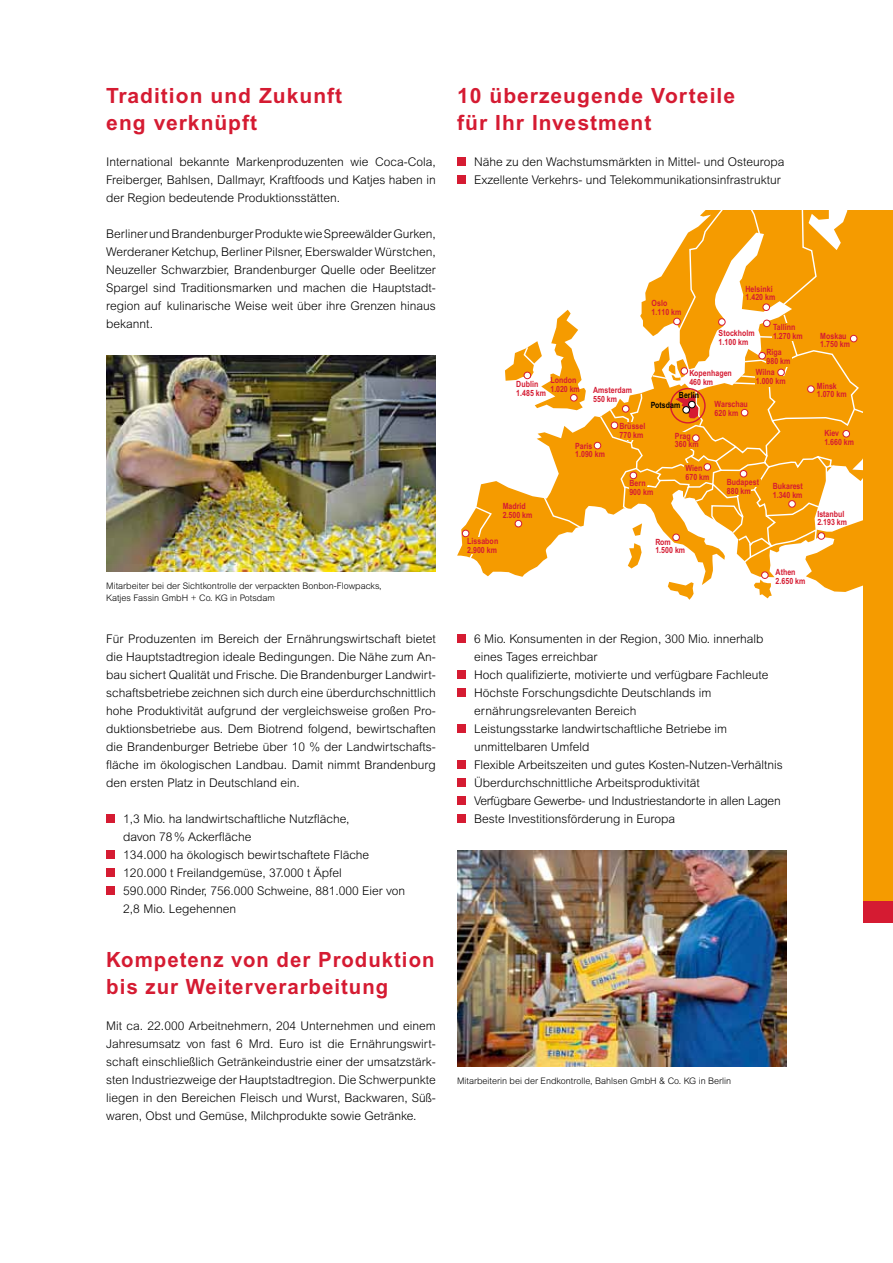
<style>
.page{position:relative;width:893px;height:1263px;background:#fff}
.page>*{position:absolute;margin:0;border:0;box-sizing:border-box;transform-origin:0 0}
.t1{font:700 21px/27px "Arial";letter-spacing:.05em;color:#d51b32}
.t2{font:300 12px/18px "Arial";color:#000;text-align:justify}
.t3{font:300 9px/12px "Arial";color:#000}
.t4{font:700 8.55px/8.9px "Arial Narrow";letter-spacing:.005em;color:#d51b32}
.t5{font:700 8.55px/10.5px "Arial Narrow";letter-spacing:.005em;color:#000}
</style>
<div class="page">
<div style="left:457px;top:158px;width:9px;height:8px;background:#d51b32"></div>
<div style="left:457px;top:176px;width:9px;height:8px;background:#d51b32"></div>
<div style="left:457px;top:635px;width:9px;height:8px;background:#d51b32"></div>
<div style="left:457px;top:671px;width:9px;height:8px;background:#d51b32"></div>
<div style="left:457px;top:689px;width:9px;height:8px;background:#d51b32"></div>
<div style="left:457px;top:725px;width:9px;height:8px;background:#d51b32"></div>
<div style="left:457px;top:761px;width:9px;height:8px;background:#d51b32"></div>
<div style="left:457px;top:779px;width:9px;height:8px;background:#d51b32"></div>
<div style="left:457px;top:797px;width:9px;height:8px;background:#d51b32"></div>
<div style="left:457px;top:815px;width:9px;height:8px;background:#d51b32"></div>
<div style="left:106px;top:815px;width:9px;height:8px;background:#d51b32"></div>
<div style="left:106px;top:851px;width:9px;height:8px;background:#d51b32"></div>
<div style="left:106px;top:869px;width:9px;height:8px;background:#d51b32"></div>
<div style="left:106px;top:887px;width:9px;height:8px;background:#d51b32"></div>
<img style="left:106px;top:355px;width:330px;height:216px">
<img style="left:457px;top:850px;width:330px;height:216px">
<svg style="left:457px;top:309px;width:406px;height:283px"></svg>
<svg style="left:668px;top:582px;width:26px;height:18px"></svg>
<svg style="left:599px;top:210px;width:264px;height:354px"></svg>
<div style="left:462px;top:530px;width:7px;height:7px;background:#fff;border-radius:50%"></div>
<div style="left:462px;top:530px;width:7px;height:7px;border:1px solid #d51b32;border-radius:50%"></div>
<div style="left:704px;top:464px;width:7px;height:6px;background:#fff;border-radius:50%"></div>
<div style="left:704px;top:463px;width:7px;height:8px;border:1px solid #d51b32;border-radius:50%"></div>
<svg style="left:720px;top:319px;width:5px;height:6px"></svg>
<div style="left:718px;top:318px;width:7px;height:8px;border:1px solid #d51b32;border-radius:50%"></div>
<svg style="left:763px;top:304px;width:6px;height:6px"></svg>
<div style="left:763px;top:304px;width:7px;height:7px;border:1px solid #d51b32;border-radius:50%"></div>
<div style="left:763px;top:320px;width:7px;height:7px;background:#fff;border-radius:50%"></div>
<div style="left:763px;top:320px;width:7px;height:7px;border:1px solid #d51b32;border-radius:50%"></div>
<div style="left:759px;top:352px;width:6px;height:7px;background:#fff;border-radius:50%"></div>
<div style="left:758px;top:352px;width:8px;height:7px;border:1px solid #d51b32;border-radius:50%"></div>
<div style="left:778px;top:369px;width:6px;height:7px;background:#fff;border-radius:50%"></div>
<div style="left:777px;top:369px;width:8px;height:7px;border:1px solid #d51b32;border-radius:50%"></div>
<div style="left:741px;top:409px;width:7px;height:7px;background:#fff;border-radius:50%"></div>
<div style="left:741px;top:409px;width:7px;height:7px;border:1px solid #d51b32;border-radius:50%"></div>
<div style="left:740px;top:470px;width:7px;height:7px;background:#fff;border-radius:50%"></div>
<div style="left:740px;top:470px;width:7px;height:7px;border:1px solid #d51b32;border-radius:50%"></div>
<svg style="left:790px;top:502px;width:4px;height:4px"></svg>
<div style="left:788px;top:500px;width:8px;height:8px;border:1px solid #d51b32;border-radius:50%"></div>
<div style="left:818px;top:533px;width:7px;height:6px;background:#fff;border-radius:50%"></div>
<div style="left:818px;top:532px;width:7px;height:8px;border:1px solid #d51b32;border-radius:50%"></div>
<svg style="left:754px;top:572px;width:18px;height:26px"></svg>
<div style="left:761px;top:571px;width:7px;height:8px;border:1px solid #d51b32;border-radius:50%"></div>
<svg style="left:809px;top:386px;width:5px;height:6px"></svg>
<div style="left:807px;top:385px;width:7px;height:8px;border:1px solid #d51b32;border-radius:50%"></div>
<div style="left:843px;top:430px;width:6px;height:7px;background:#fff;border-radius:50%"></div>
<div style="left:843px;top:430px;width:7px;height:7px;border:1px solid #d51b32;border-radius:50%"></div>
<div style="left:850px;top:335px;width:7px;height:7px;background:#fff;border-radius:50%"></div>
<div style="left:850px;top:335px;width:7px;height:7px;border:1px solid #d51b32;border-radius:50%"></div>
<div style="left:670px;top:388px;width:36px;height:35px;border:1px solid #d51b32;border-radius:50%"></div>
<div style="left:784px;top:323px;width:13px;height:8px;background:#f59b00"></div>
<div style="left:772px;top:332px;width:31px;height:9px;background:#f59b00"></div>
<div style="left:765px;top:357px;width:26px;height:10px;background:#f59b00"></div>
<div style="left:755px;top:376px;width:31px;height:11px;background:#f59b00"></div>
<div style="left:724px;top:479px;width:36px;height:7px;background:#f59b00"></div>
<div style="left:467px;top:537px;width:28px;height:17px;background:#f59b00"></div>
<div style="left:726px;top:486px;width:25px;height:8px;background:#f59b00"></div>
<svg style="left:468px;top:310px;width:236px;height:258px"></svg>
<div style="left:692px;top:434px;width:7px;height:8px;border:1px solid #d51b32;border-radius:50%"></div>
<div style="left:863px;top:210px;width:30px;height:694px;background:#f59b00"></div>
<div style="left:863px;top:901px;width:30px;height:22px;background:#d51b32"></div>
<h1 class="t1" style="left:106px;top:82px;width:237px">Tradition und Zukunft eng verknüpft</h1>
<p class="t2" style="left:106px;top:153px;width:331px">International bekannte Markenproduzenten wie Coca-Cola, Freiberger, Bahlsen, Dallmayr, Kraftfoods und Katjes haben in der Region bedeutende Produktionsstätten.</p>
<p class="t2" style="left:106px;top:225px;width:331px">Berliner und Brandenburger Produkte wie Spreewälder Gurken, Werderaner Ketchup, Berliner Pilsner, Eberswalder Würstchen, Neuzeller Schwarzbier, Brandenburger Quelle oder Beelitzer Spargel sind Traditionsmarken und machen die Hauptstadt&shy;region auf kulinarische Weise weit über ihre Grenzen hinaus bekannt.</p>
<p class="t3" style="left:106px;top:580px;width:277px">Mitarbeiter bei der Sichtkontrolle der verpackten Bonbon-Flowpacks,<br>Katjes Fassin GmbH + Co. KG in Potsdam</p>
<p class="t2" style="left:106px;top:630px;width:331px">Für Produzenten im Bereich der Ernährungswirtschaft bietet die Hauptstadtregion ideale Bedingungen. Die Nähe zum An&shy;bau sichert Qualität und Frische. Die Brandenburger Landwirt&shy;schaftsbetriebe zeichnen sich durch eine überdurchschnittlich hohe Produktivität aufgrund der vergleichsweise großen Pro&shy;duktionsbetriebe aus. Dem Biotrend folgend, bewirtschaften die Brandenburger Betriebe über 10 % der Landwirtschafts&shy;fläche im ökologischen Landbau. Damit nimmt Brandenburg den ersten Platz in Deutschland ein.</p>
<p class="t2" style="left:123px;top:810px;width:283px;text-align:left">1,3 Mio. ha landwirtschaftliche Nutzfläche,<br>davon 78% Ackerfläche<br>134.000 ha ökologisch bewirtschaftete Fläche 120.000 t Freilandgemüse, 37.000 t Äpfel<br>590.000 Rinder, 756.000 Schweine, 881.000 Eier von 2,8 Mio. Legehennen</p>
<h1 class="t1" style="left:106px;top:946px;width:330px">Kompetenz von der Produktion bis zur Weiterverarbeitung</h1>
<p class="t2" style="left:106px;top:1017px;width:331px">Mit ca. 22.000 Arbeitnehmern, 204 Unternehmen und einem Jahresumsatz von fast 6 Mrd. Euro ist die Ernährungswirt&shy;schaft einschließlich Getränkeindustrie einer der umsatzstärk&shy;sten Industriezweige der Hauptstadtregion. Die Schwerpunkte liegen in den Bereichen Fleisch und Wurst, Backwaren, Süß&shy;waren, Obst und Gemüse, Milchprodukte sowie Getränke.</p>
<h1 class="t1" style="left:457px;top:82px;width:279px">10 überzeugende Vorteile für Ihr Investment</h1>
<p class="t2" style="left:474px;top:153px;width:312px">Nähe zu den Wachstumsmärkten in Mittel- und Osteuropa<br>Exzellente Verkehrs- und Telekommunikationsinfrastruktur</p>
<p class="t4" style="left:551px;top:376px;width:31px">London<br>1.020 km</p>
<p class="t4" style="left:516px;top:379px;width:31px">Dublin<br>1.485 km</p>
<p class="t4" style="left:593px;top:386px;width:40px">Amsterdam<br>550 km</p>
<p class="t4" style="left:652px;top:299px;width:31px">Oslo<br>1.110 km</p>
<p class="t4" style="left:746px;top:284px;width:31px">Helsinki<br>1.420 km</p>
<p class="t4" style="left:773px;top:322px;width:31px">Tallinn<br>1.270 km</p>
<p class="t4" style="left:767px;top:348px;width:25px">Riga<br>980 km</p>
<p class="t4" style="left:756px;top:368px;width:31px">Wilna<br>1.000 km</p>
<p class="t4" style="left:719px;top:329px;width:38px">Stockholm<br>1.100 km</p>
<p class="t4" style="left:689px;top:369px;width:44px">Kopenhagen<br>460 km</p>
<p class="t5" style="left:651px;top:389px;width:50px;text-indent:28px">Berlin<br>Potsdam</p>
<p class="t4" style="left:714px;top:399px;width:35px">Warschau<br>620 km</p>
<p class="t4" style="left:503px;top:501px;width:31px">Madrid<br>2.500 km</p>
<p class="t4" style="left:467px;top:536px;width:33px">Lissabon<br>2.900 km</p>
<p class="t4" style="left:575px;top:441px;width:31px">Paris<br>1.090 km</p>
<p class="t4" style="left:619px;top:421px;width:27px">Brüssel<br>770 km</p>
<p class="t4" style="left:629px;top:479px;width:25px">Bern<br>900 km</p>
<p class="t4" style="left:675px;top:431px;width:25px">Prag<br>360 km</p>
<p class="t4" style="left:686px;top:463px;width:25px">Wien<br>670 km</p>
<p class="t4" style="left:655px;top:537px;width:31px">Rom<br>1.500 km</p>
<p class="t4" style="left:727px;top:477px;width:34px">Budapest<br>880 km</p>
<p class="t4" style="left:773px;top:482px;width:32px">Bukarest<br>1.340 km</p>
<p class="t4" style="left:776px;top:567px;width:31px">Athen<br>2.650 km</p>
<p class="t4" style="left:820px;top:331px;width:31px">Moskau<br>1.750 km</p>
<p class="t4" style="left:817px;top:381px;width:31px">Minsk<br>1.070 km</p>
<p class="t4" style="left:824px;top:429px;width:31px">Kiev<br>1.660 km</p>
<p class="t4" style="left:817px;top:509px;width:31px">Istanbul<br>2.193 km</p>
<p class="t2" style="left:474px;top:630px;width:310px;text-align:left">6 Mio. Konsumenten in der Region, 300 Mio. innerhalb eines Tages erreichbar<br>Hoch qualifizierte, motivierte und verfügbare Fachleute Höchste Forschungsdichte Deutschlands im ernährungsrelevanten Bereich<br>Leistungsstarke landwirtschaftliche Betriebe im unmittelbaren Umfeld<br>Flexible Arbeitszeiten und gutes Kosten-Nutzen-Verhältnis Überdurchschnittliche Arbeitsproduktivität<br>Verfügbare Gewerbe- und Industriestandorte in allen Lagen Beste Investitionsförderung in Europa</p>
<p class="t3" style="left:457px;top:1075px;width:276px">Mitarbeiterin bei der Endkontrolle, Bahlsen GmbH &amp; Co. KG in Berlin</p>
</div>
